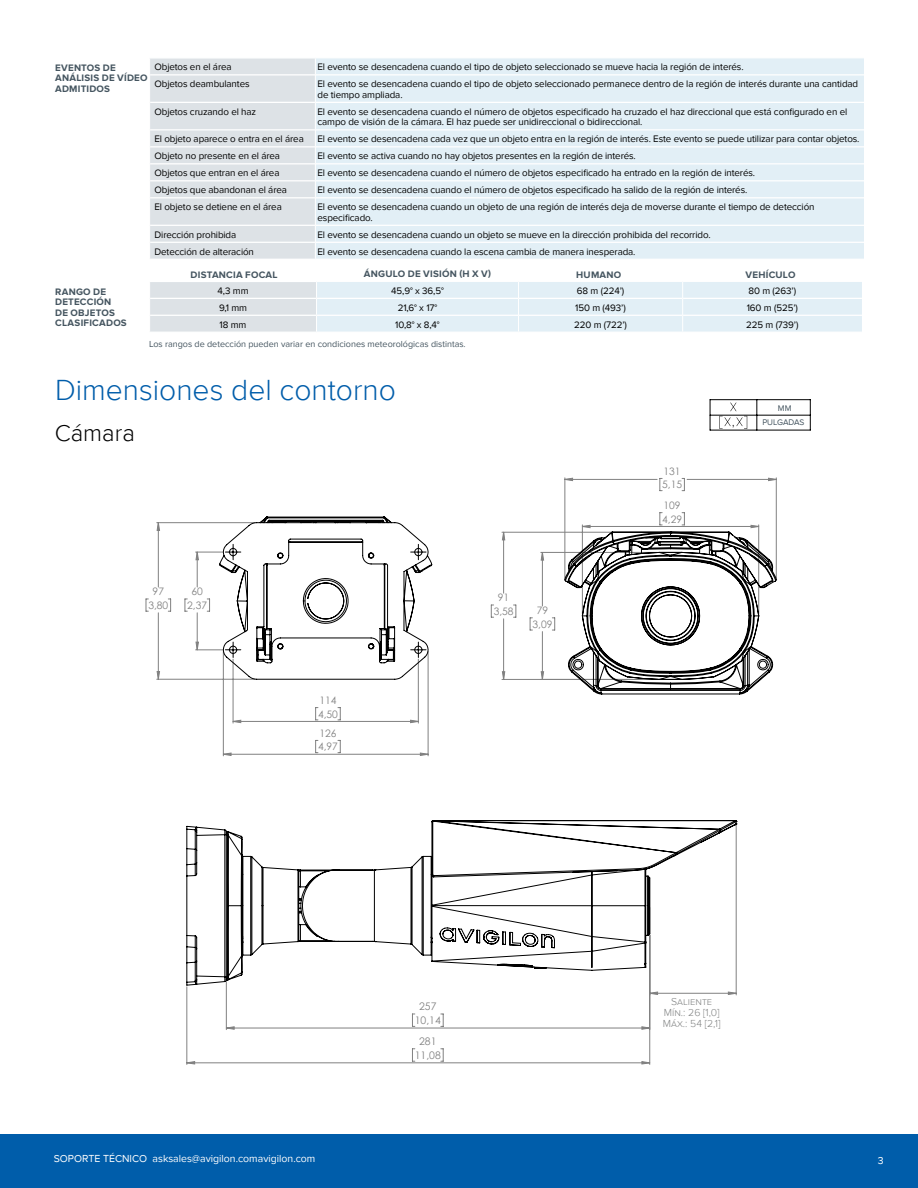
<style>
.page{position:relative;width:918px;height:1188px;background:#fff}
.page>*{position:absolute;margin:0;border:0;box-sizing:border-box;transform-origin:0 0}
.t1{font:300 30px "Proxima Nova";color:#005daa}
.t2{font:300 24px "Proxima Nova";color:#000}
.t3{font:10.8px "Arial Narrow";color:#000}
.t4{font:10.5px "Proxima Nova";color:#fff}
.t5{font:300 10.5px/11.2px "Proxima Nova";color:#808282;text-align:center}
.t6{font:10.5px/14.1px "Century Gothic";color:#818181;text-align:center}
.t7{font:10.35px/13.8px "Century Gothic";color:#818181;text-align:center}
.t8{font:10.2px/13.8px "Century Gothic";color:#818181;text-align:center}
.t9{font:9.75px/10.5px "Proxima Nova";letter-spacing:-.01em;color:#000}
.t10{font:700 9.75px/10.5px "Proxima Nova";letter-spacing:.025em;color:#455560}
.t11{font:9px "Proxima Nova";color:#455560}
.t12{font:8.4px "Proxima Nova";color:#455560}
</style>
<div class="page">
<div style="left:0;top:1134px;width:918px;height:54px;background:#005daa"></div>
<svg style="left:719px;top:403px;width:28px;height:26px"></svg>
<hr style="left:710px;top:400px;width:1px;height:30px;background:#000">
<hr style="left:710px;top:430px;width:100px;height:1px;background:#000">
<hr style="left:810px;top:400px;width:1px;height:30px;background:#000">
<hr style="left:710px;top:400px;width:100px;height:1px;background:#000">
<hr style="left:757px;top:400px;width:1px;height:30px;background:#000">
<hr style="left:710px;top:415px;width:100px;height:1px;background:#000">
<div style="left:316px;top:58px;width:548px;height:201px;background:#e2eff6"></div>
<hr style="left:316px;top:74px;width:548px;height:2px;background:#fff">
<hr style="left:316px;top:102px;width:548px;height:1px;background:#fff">
<hr style="left:316px;top:129px;width:548px;height:1px;background:#fff">
<hr style="left:316px;top:146px;width:548px;height:1px;background:#fff">
<hr style="left:316px;top:163px;width:548px;height:1px;background:#fff">
<hr style="left:316px;top:180px;width:548px;height:1px;background:#fff">
<hr style="left:316px;top:197px;width:548px;height:1px;background:#fff">
<hr style="left:316px;top:225px;width:548px;height:1px;background:#fff">
<hr style="left:316px;top:242px;width:548px;height:1px;background:#fff">
<svg style="left:150px;top:58px;width:165px;height:201px;background:#dfe3e7"></svg>
<svg style="left:150px;top:282px;width:712px;height:50px;background:#e2edf3"></svg>
<hr style="left:150px;top:298px;width:167px;height:1px;background:#fff">
<hr style="left:150px;top:315px;width:167px;height:1px;background:#fff">
<svg style="left:146px;top:599px;width:2px;height:13px"></svg>
<hr style="left:157px;top:522px;width:98px;height:1px;background:#818181">
<hr style="left:223px;top:651px;width:1px;height:105px;background:#818181">
<hr style="left:428px;top:651px;width:1px;height:105px;background:#818181">
<svg style="left:157px;top:523px;width:271px;height:232px"></svg>
<svg style="left:196px;top:516px;width:236px;height:164px"></svg>
<hr style="left:226px;top:982px;width:1px;height:48px;background:#818181">
<hr style="left:187px;top:987px;width:1px;height:77px;background:#818181">
<hr style="left:649px;top:907px;width:1px;height:88px;background:#818181">
<hr style="left:736px;top:823px;width:1px;height:172px;background:#818181">
<svg style="left:186px;top:992px;width:551px;height:72px"></svg>
<svg style="left:186px;top:820px;width:551px;height:166px"></svg>
<hr style="left:776px;top:478px;width:1px;height:100px;background:#818181">
<hr style="left:565px;top:478px;width:1px;height:100px;background:#818181">
<svg style="left:491px;top:605px;width:3px;height:13px"></svg>
<svg style="left:565px;top:478px;width:212px;height:13px"></svg>
<svg style="left:502px;top:512px;width:275px;height:183px"></svg>
<p class="t10" style="left:55px;top:63px;width:94px">EVENTOS DE<br>ANÁLISIS DE VÍDEO<br>ADMITIDOS</p>
<p class="t9" style="left:155px;top:62px;width:79px">Objetos en el área</p>
<p class="t9" style="left:318px;top:62px;width:428px">El evento se desencadena cuando el tipo de objeto seleccionado se mueve hacia la región de interés.</p>
<p class="t9" style="left:155px;top:79px;width:97px">Objetos deambulantes</p>
<p class="t9" style="left:318px;top:79px;width:542px">El evento se desencadena cuando el tipo de objeto seleccionado permanece dentro de la región de interés durante una cantidad de tiempo ampliada.</p>
<p class="t9" style="left:155px;top:106px;width:103px">Objetos cruzando el haz</p>
<p class="t9" style="left:318px;top:106px;width:531px">El evento se desencadena cuando el número de objetos especificado ha cruzado el haz direccional que está configurado en el campo de visión de la cámara. El haz puede ser unidireccional o bidireccional.</p>
<p class="t9" style="left:155px;top:134px;width:151px">El objeto aparece o entra en el área</p>
<p class="t9" style="left:318px;top:134px;width:544px">El evento se desencadena cada vez que un objeto entra en la región de interés. Este evento se puede utilizar para contar objetos.</p>
<p class="t9" style="left:155px;top:151px;width:127px">Objeto no presente en el área</p>
<p class="t9" style="left:318px;top:151px;width:320px">El evento se activa cuando no hay objetos presentes en la región de interés.</p>
<p class="t9" style="left:155px;top:168px;width:126px">Objetos que entran en el área</p>
<p class="t9" style="left:318px;top:168px;width:439px">El evento se desencadena cuando el número de objetos especificado ha entrado en la región de interés.</p>
<p class="t9" style="left:155px;top:185px;width:134px">Objetos que abandonan el área</p>
<p class="t9" style="left:318px;top:185px;width:431px">El evento se desencadena cuando el número de objetos especificado ha salido de la región de interés.</p>
<p class="t9" style="left:155px;top:202px;width:129px">El objeto se detiene en el área</p>
<p class="t9" style="left:318px;top:202px;width:499px">El evento se desencadena cuando un objeto de una región de interés deja de moverse durante el tiempo de detección especificado.</p>
<p class="t9" style="left:155px;top:229px;width:83px">Dirección prohibida</p>
<p class="t9" style="left:318px;top:229px;width:395px">El evento se desencadena cuando un objeto se mueve en la dirección prohibida del recorrido.</p>
<p class="t9" style="left:155px;top:246px;width:101px">Detección de alteración</p>
<p class="t9" style="left:318px;top:246px;width:320px">El evento se desencadena cuando la escena cambia de manera inesperada.</p>
<p class="t10" style="left:191px;top:269px;width:89px">DISTANCIA FOCAL</p>
<p class="t10" style="left:364px;top:268px;width:129px">ÁNGULO DE VISIÓN (H X V)</p>
<p class="t10" style="left:576px;top:269px;width:47px">HUMANO</p>
<p class="t10" style="left:746px;top:269px;width:51px">VEHÍCULO</p>
<p class="t10" style="left:55px;top:286px;width:73px">RANGO DE<br>DETECCIÓN<br>DE OBJETOS<br>CLASIFICADOS</p>
<p class="t9" style="left:218px;top:285px;width:32px">4,3 mm</p>
<p class="t9" style="left:391px;top:285px;width:54px">45,9° x 36,5°</p>
<p class="t9" style="left:577px;top:285px;width:49px">68 m (224’)</p>
<p class="t9" style="left:749px;top:285px;width:49px">80 m (263’)</p>
<p class="t9" style="left:219px;top:302px;width:30px">9,1 mm</p>
<p class="t9" style="left:398px;top:302px;width:41px">21,6° x 17°</p>
<p class="t9" style="left:575px;top:302px;width:52px">150 m (493’)</p>
<p class="t9" style="left:747px;top:302px;width:53px">160 m (525’)</p>
<p class="t9" style="left:220px;top:319px;width:28px">18 mm</p>
<p class="t9" style="left:395px;top:319px;width:46px">10,8° x 8,4°</p>
<p class="t9" style="left:574px;top:319px;width:54px">220 m (722’)</p>
<p class="t9" style="left:746px;top:319px;width:54px">225 m (739’)</p>
<p class="t11" style="left:149px;top:339px;width:318px">Los rangos de detección pueden variar en condiciones meteorológicas distintas.</p>
<h1 class="t1" style="left:55px;top:373px;width:342px">Dimensiones del contorno</h1>
<h2 class="t2" style="left:55px;top:419px;width:82px">Cámara</h2>
<p class="t7" style="left:148px;top:584px;width:21px">97<br>3,80</p>
<p class="t7" style="left:187px;top:584px;width:21px">60<br>2,37</p>
<p class="t7" style="left:318px;top:693px;width:21px;text-align:left">114<br>4,50</p>
<p class="t7" style="left:318px;top:726px;width:21px;text-align:left">126<br>4,97</p>
<p class="t8" style="left:494px;top:590px;width:21px">91<br>3,58</p>
<p class="t8" style="left:532px;top:603px;width:21px">79<br>3,09</p>
<p class="t6" style="left:415px;top:999px;width:28px">257<br>10,14</p>
<p class="t6" style="left:415px;top:1034px;width:28px">281<br>11,08</p>
<p class="t8" style="left:662px;top:464px;width:21px;text-align:left">131<br>5,15</p>
<p class="t8" style="left:662px;top:498px;width:21px;text-align:left">109<br>4,29</p>
<p class="t3" style="left:732px;top:414px;width:4px">,</p>
<p class="t12" style="left:778px;top:403px;width:15px">MM</p>
<p class="t12" style="left:762px;top:417px;width:44px">PULGADAS</p>
<p class="t5" style="left:663px;top:996px;width:59px">Saliente<br>Mín.: 26 [1,0]<br>Máx.: 54 [2,1]</p>
<p class="t4" style="left:54px;top:1153px;width:263px">SOPORTE TÉCNICO asksales@avigilon.comavigilon.com</p>
<p class="t4" style="left:878px;top:1154px;width:7px">3</p>
</div>
